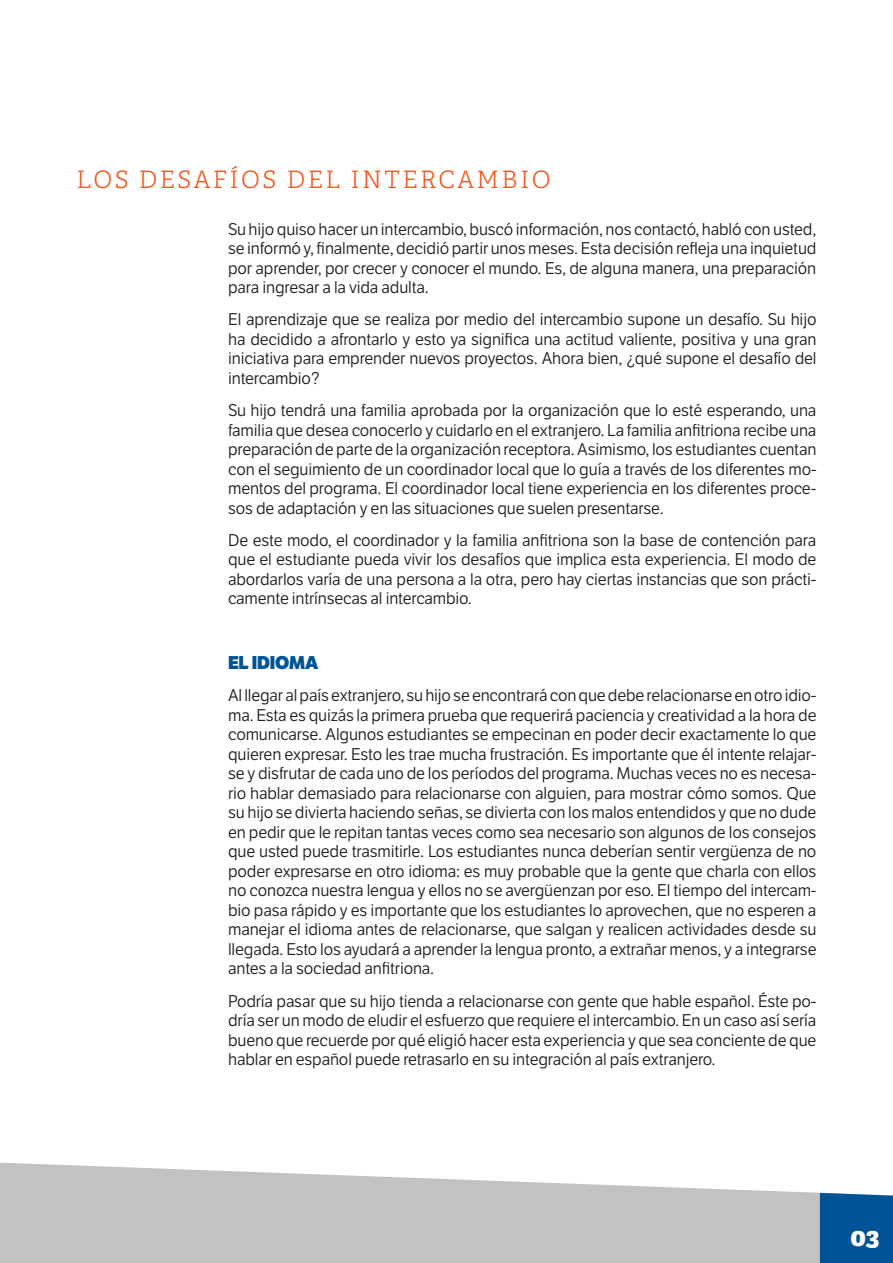
<style>
.page{position:relative;width:893px;height:1263px;background:#fff}
.page>*{position:absolute;margin:0;border:0;box-sizing:border-box;transform-origin:0 0}
.t1{font:800 25.5px "Adelle";color:#fff}
.t2{font:300 24px "Adelle";letter-spacing:.1em;color:#f15921}
.t3{font:800 18px "LFT Etica";letter-spacing:-.01em;color:#005495}
.t4{font:16.5px/19.5px "LFT Etica";letter-spacing:-.01em;color:#231f20;text-align:justify}
</style>
<div class="page">
<svg style="left:0;top:1162px;width:823px;height:101px;fill:#c1c2c4"></svg>
<div style="left:820px;top:1193px;width:73px;height:70px;background:#005495"></div>
<h2 class="t2" style="left:77px;top:165px;width:475px">LOS DESAFÍOS DEL INTERCAMBIO</h2>
<p class="t4" style="left:228px;top:219px;width:590px">Su hijo quiso hacer un intercambio, buscó información, nos contactó, habló con usted, se informó y, finalmente, decidió partir unos meses. Esta decisión refleja una inquietud por aprender, por crecer y conocer el mundo. Es, de alguna manera, una preparación para ingresar a la vida adulta.</p>
<p class="t4" style="left:228px;top:310px;width:590px">El aprendizaje que se realiza por medio del intercambio supone un desafío. Su hijo ha decidido a afrontarlo y esto ya significa una actitud valiente, positiva y una gran iniciativa para emprender nuevos proyectos. Ahora bien, ¿qué supone el desafío del intercambio?</p>
<p class="t4" style="left:228px;top:401px;width:590px">Su hijo tendrá una familia aprobada por la organización que lo esté esperando, una familia que desea conocerlo y cuidarlo en el extranjero. La familia anfitriona recibe una preparación de parte de la organización receptora. Asimismo, los estudiantes cuentan con el seguimiento de un coordinador local que lo guía a través de los diferentes mo&shy;mentos del programa. El coordinador local tiene experiencia en los diferentes proce&shy;sos de adaptación y en las situaciones que suelen presentarse.</p>
<p class="t4" style="left:228px;top:531px;width:590px">De este modo, el coordinador y la familia anfitriona son la base de contención para que el estudiante pueda vivir los desafíos que implica esta experiencia. El modo de abordarlos varía de una persona a la otra, pero hay ciertas instancias que son prácti&shy;camente intrínsecas al intercambio.</p>
<p class="t3" style="left:228px;top:651px;width:92px">EL IDIOMA</p>
<p class="t4" style="left:228px;top:686px;width:590px">Al llegar al país extranjero, su hijo se encontrará con que debe relacionarse en otro idio&shy;ma. Esta es quizás la primera prueba que requerirá paciencia y creatividad a la hora de comunicarse. Algunos estudiantes se empecinan en poder decir exactamente lo que quieren expresar. Esto les trae mucha frustración. Es importante que él intente relajar&shy;se y disfrutar de cada uno de los períodos del programa. Muchas veces no es necesa&shy;rio hablar demasiado para relacionarse con alguien, para mostrar cómo somos. Que su hijo se divierta haciendo señas, se divierta con los malos entendidos y que no dude en pedir que le repitan tantas veces como sea necesario son algunos de los consejos que usted puede trasmitirle. Los estudiantes nunca deberían sentir vergüenza de no poder expresarse en otro idioma: es muy probable que la gente que charla con ellos no conozca nuestra lengua y ellos no se avergüenzan por eso. El tiempo del intercam&shy;bio pasa rápido y es importante que los estudiantes lo aprovechen, que no esperen a manejar el idioma antes de relacionarse, que salgan y realicen actividades desde su llegada. Esto los ayudará a aprender la lengua pronto, a extrañar menos, y a integrarse antes a la sociedad anfitriona.</p>
<p class="t4" style="left:228px;top:991px;width:590px">Podría pasar que su hijo tienda a relacionarse con gente que hable español. Éste po&shy;dría ser un modo de eludir el esfuerzo que requiere el intercambio. En un caso así sería bueno que recuerde por qué eligió hacer esta experiencia y que sea conciente de que hablar en español puede retrasarlo en su integración al país extranjero.</p>
<h1 class="t1" style="left:850px;top:1220px;width:31px">03</h1>
</div>
